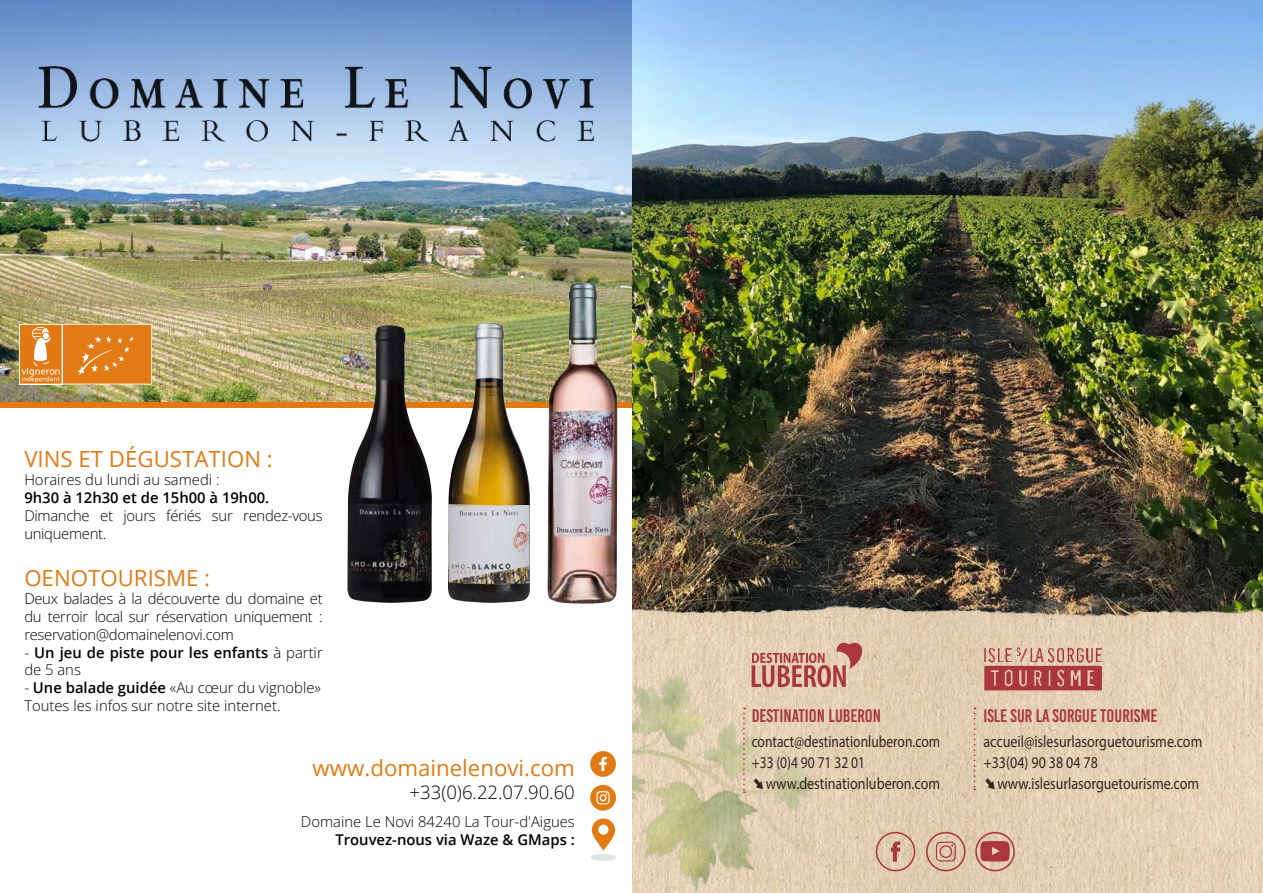
<style>
.page{position:relative;width:1263px;height:893px;background:#fff}
.page>*{position:absolute;margin:0;border:0;box-sizing:border-box;transform-origin:0 0}
.t1{font:22.2px "Open Sans";color:#e17a15}
.t2{font:300 18.6px "Open Sans";color:#000}
.t3{font:18.15px "Bebas Kai";color:#aa3740}
.t4{font:16.5px/21px "Myriad Pro";color:#34261e;scale:.85 1}
.t5{font:16.5px/21px "Myriad Pro";color:#34261e;scale:.82 1}
.t6{font:300 14.85px/17.9px "Open Sans";color:#000;text-align:justify}
.t7{font:600 14.85px/17.9px "Open Sans";color:#000}
.t8{font:300 14.85px/17.9px "Open Sans";letter-spacing:-.02em;color:#000}
.s1{font-weight:300}
.s2{font-weight:600}
.s3{font-family:"Zeal"}
</style>
<div class="page">
<img style="left:632px;top:0;width:631px;height:577px">
<img style="left:632px;top:577px;width:631px;height:316px">
<img style="left:632px;top:650px;width:198px;height:243px">
<img style="left:0;top:0;width:632px;height:403px">
<img style="left:23px;top:61px;width:586px;height:85px">
<div style="left:0;top:403px;width:632px;height:5px;background:#e17a15"></div>
<img style="left:347px;top:325px;width:85px;height:278px">
<img style="left:547px;top:283px;width:71px;height:321px">
<img style="left:448px;top:323px;width:82px;height:280px">
<img style="left:449px;top:505px;width:81px;height:79px">
<div style="left:590px;top:785px;width:26px;height:26px;background:#e17a15;border-radius:50%"></div>
<svg style="left:596px;top:791px;width:14px;height:13px"></svg>
<div style="left:590px;top:751px;width:26px;height:26px;background:#e17a15;border-radius:50%"></div>
<svg style="left:599px;top:757px;width:8px;height:14px"></svg>
<div style="left:590px;top:854px;width:26px;height:7px;background:#e3e2e4;border-radius:50%"></div>
<svg style="left:592px;top:818px;width:23px;height:32px"></svg>
<div style="left:19px;top:324px;width:43px;height:60px;background:#fdf6ef"></div>
<svg style="left:20px;top:324px;width:132px;height:60px;background:#e58a32"></svg>
<svg style="left:752px;top:640px;width:114px;height:47px;background:#cf9b8c"></svg>
<svg style="left:743px;top:707px;width:2px;height:86px"></svg>
<img style="left:981px;top:644px;width:124px;height:48px">
<svg style="left:974px;top:707px;width:1px;height:83px"></svg>
<svg style="left:876px;top:832px;width:39px;height:39px;background:#d5af99"></svg>
<svg style="left:926px;top:832px;width:40px;height:39px;background:#d3ad97"></svg>
<svg style="left:975px;top:832px;width:40px;height:39px;background:#c7877c"></svg>
<h1 class="t1" style="left:24px;top:444px;width:250px">VINS ET DÉGUSTATION :</h1>
<p class="t6" style="left:24px;top:471px;width:197px">Horaires du lundi au samedi :</p>
<p class="t7" style="left:24px;top:488px;width:247px">9h30 à 12h30 et de 15h00 à 19h00.</p>
<p class="t8" style="left:24px;top:506px;width:300px">Dimanche et jours fériés sur rendez-vous uniquement.</p>
<h1 class="t1" style="left:24px;top:563px;width:187px">OENOTOURISME :</h1>
<p class="t6" style="left:24px;top:590px;width:300px">Deux balades à la découverte du domaine et du terroir local sur réservation uniquement : reservation@domainelenovi.com</p>
<p class="t7" style="left:24px;top:643px;width:300px"><span class="s1">-</span> Un jeu de piste pour les enfants <span class="s1">à partir de 5 ans</span></p>
<p class="t6" style="left:24px;top:679px;width:298px">- <span class="s2">Une balade guidée</span> «Au cœur du vignoble»<br>Toutes les infos sur notre site internet.</p>
<h1 class="t1" style="left:313px;top:753px;width:264px">www.domainelenovi.com</h1>
<p class="t2" style="left:410px;top:779px;width:167px">+33(0)6.22.07.90.60</p>
<p class="t6" style="left:301px;top:812px;width:275px">Domaine Le Novi 84240 La Tour-d'Aigues</p>
<p class="t7" style="left:335px;top:830px;width:241px">Trouvez-nous via Waze &amp; GMaps :</p>
<p class="t3" style="left:752px;top:705px;width:131px">DESTINATION LUBERON</p>
<p class="t5" style="left:752px;top:731px;width:231px">contact@destinationluberon.com +33 (0)4 90 71 32 01 <span class="s3">l</span>www.destinationluberon.com</p>
<p class="t3" style="left:983px;top:705px;width:176px">ISLE SUR LA SORGUE TOURISME</p>
<p class="t4" style="left:983px;top:731px;width:259px">accueil@islesurlasorguetourisme.com +33(04) 90 38 04 78 <span class="s3">l</span>www.islesurlasorguetourisme.com</p>
</div>
